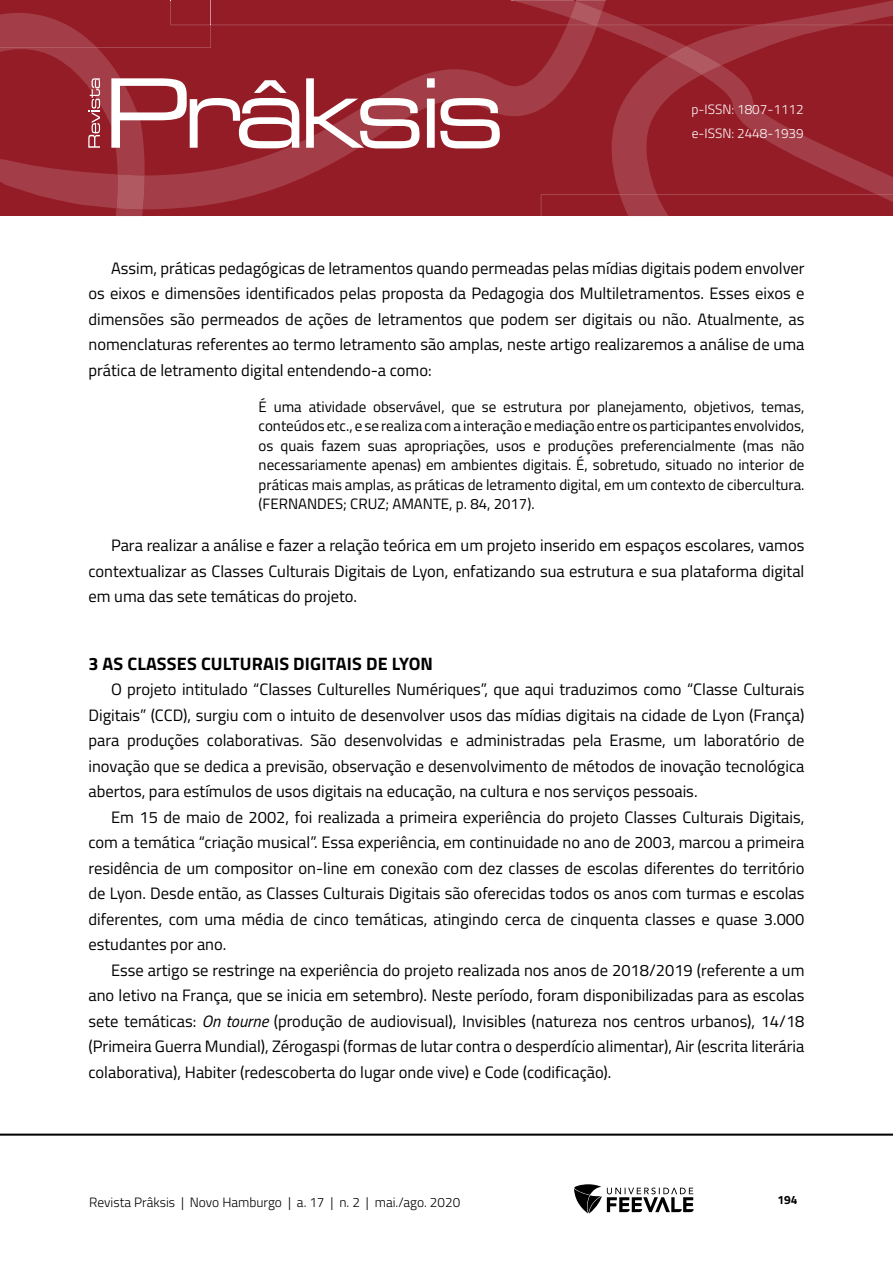
<style>
.page{position:relative;width:893px;height:1263px;background:#fff}
.page>*{position:absolute;margin:0;border:0;box-sizing:border-box;transform-origin:0 0}
.TITILO_1{font:700 18px "Titillium Web";letter-spacing:.01em;color:#000}
.Corpo_de_texto{font:16.5px/25.5px "Titillium Web";color:#000;text-align:justify}
.Citação{font:15px/19.5px "Titillium Web";color:#000;text-align:justify}
.t1{font:300 13.5px "Titillium Web";color:#000}
.t2{font:300 13.5px/24px "Titillium Web";color:#fff}
.t3{font:700 12px "Titillium Web";color:#000}
.s1{font-style:italic}
</style>
<div class="page">
<hr style="left:0;top:1133px;width:893px;height:3px;background:#000">
<svg style="left:574px;top:1184px;width:120px;height:29px"></svg>
<svg style="left:0;top:0;width:893px;height:216px;background:#9c2e38"></svg>
<p class="t2" style="left:691px;top:97px;width:114px">p-ISSN: 1807-1112 e-ISSN: 2448-1939</p>
<p class="Corpo_de_texto" style="left:88px;top:254px;width:717px;text-indent:22px">Assim, práticas pedagógicas de letramentos quando permeadas pelas mídias digitais podem envolver os eixos e dimensões identificados pelas proposta da Pedagogia dos Multiletramentos. Esses eixos e dimensões são permeados de ações de letramentos que podem ser digitais ou não. Atualmente, as nomenclaturas referentes ao termo letramento são amplas, neste artigo realizaremos a análise de uma prática de letramento digital entendendo-a como:</p>
<p class="Citação" style="left:259px;top:396px;width:547px">É uma atividade observável, que se estrutura por planejamento, objetivos, temas, conteúdos etc., e se realiza com a interação e mediação entre os participantes envolvidos, os quais fazem suas apropriações, usos e produções preferencialmente (mas não necessariamente apenas) em ambientes digitais. É, sobretudo, situado no interior de práticas mais amplas, as práticas de letramento digital, em um contexto de cibercultura. (FERNANDES; CRUZ; AMANTE, p. 84, 2017).</p>
<p class="Corpo_de_texto" style="left:88px;top:532px;width:717px;text-indent:22px">Para realizar a análise e fazer a relação teórica em um projeto inserido em espaços escolares, vamos contextualizar as Classes Culturais Digitais de Lyon, enfatizando sua estrutura e sua plataforma digital em uma das sete temáticas do projeto.</p>
<p class="TITILO_1" style="left:88px;top:650px;width:346px">3 AS CLASSES CULTURAIS DIGITAIS DE LYON</p>
<p class="Corpo_de_texto" style="left:88px;top:676px;width:717px;text-indent:22px">O projeto intitulado “Classes Culturelles Numériques”, que aqui traduzimos como “Classe Culturais Digitais” (CCD), surgiu com o intuito de desenvolver usos das mídias digitais na cidade de Lyon (França) para produções colaborativas. São desenvolvidas e administradas pela Erasme, um laboratório de inovação que se dedica a previsão, observação e desenvolvimento de métodos de inovação tecnológica abertos, para estímulos de usos digitais na educação, na cultura e nos serviços pessoais.</p>
<p class="Corpo_de_texto" style="left:88px;top:803px;width:717px;text-indent:22px">Em 15 de maio de 2002, foi realizada a primeira experiência do projeto Classes Culturais Digitais, com a temática “criação musical”. Essa experiência, em continuidade no ano de 2003, marcou a primeira residência de um compositor on-line em conexão com dez classes de escolas diferentes do território de Lyon. Desde então, as Classes Culturais Digitais são oferecidas todos os anos com turmas e escolas diferentes, com uma média de cinco temáticas, atingindo cerca de cinquenta classes e quase 3.000 estudantes por ano.</p>
<p class="Corpo_de_texto" style="left:88px;top:956px;width:717px;text-indent:22px">Esse artigo se restringe na experiência do projeto realizada nos anos de 2018/2019 (referente a um ano letivo na França, que se inicia em setembro). Neste período, foram disponibilizadas para as escolas sete temáticas: <span class="s1">On tourne</span> (produção de audiovisual), Invisibles (natureza nos centros urbanos), 14/18 (Primeira Guerra Mundial), Zérogaspi (formas de lutar contra o desperdício alimentar), Air (escrita literária colaborativa), Habiter (redescoberta do lugar onde vive) e Code (codificação).</p>
<p class="t1" style="left:89px;top:1192px;width:372px">Revista Prâksis | Novo Hamburgo | a. 17 | n. 2 | mai./ago. 2020</p>
<p class="t3" style="left:777px;top:1190px;width:22px">194</p>
</div>
